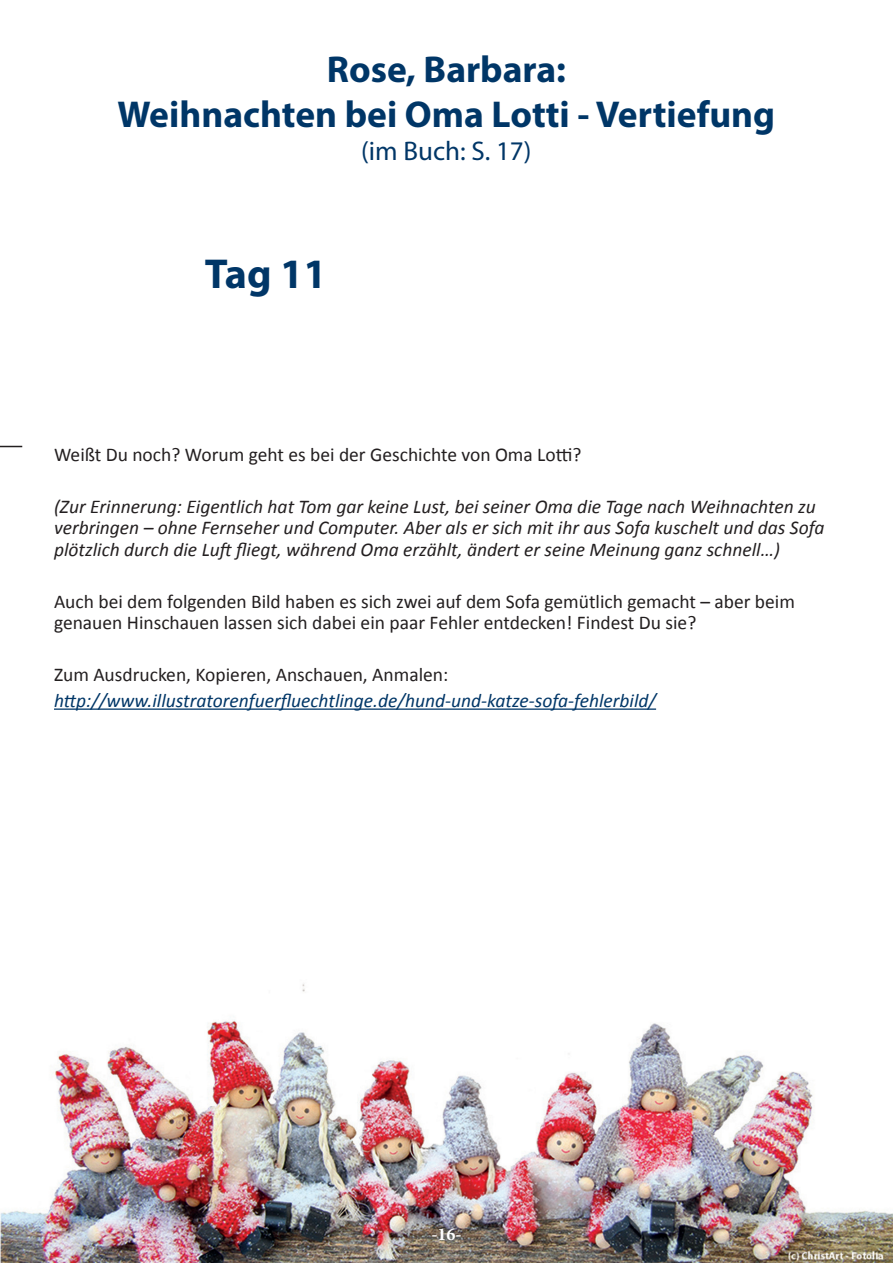
<style>
.page{position:relative;width:893px;height:1263px;background:#fff}
.page>*{position:absolute;margin:0;border:0;box-sizing:border-box;transform-origin:0 0}
.t1{font:700 42px "Myriad Pro";color:#003667}
.t2{font:700 37.5px/45px "Myriad Pro";color:#003667;text-align:center}
.t3{font:27px "Myriad Pro";color:#003667}
.t4{font:italic 19.5px/21.6px "Calibri";color:#231f20}
.t5{font:19.5px/21.6px "Calibri";color:#231f20}
.t6{font:italic 19.5px "Calibri";color:#003667}
.t7{font:700 18px "Minion Pro";color:#fff}
</style>
<div class="page">
<img style="left:0;top:984px;width:893px;height:279px">
<hr style="left:54px;top:708px;width:602px;height:2px;background:#003667">
<svg style="left:0;top:446px;width:22px;height:1px"></svg>
<h2 class="t2" style="left:118px;top:46px;width:659px">Rose, Barbara:<br>Weihnachten bei Oma Lotti - Vertiefung</h2>
<h3 class="t3" style="left:361px;top:134px;width:172px">(im Buch: S. 17)</h3>
<h1 class="t1" style="left:205px;top:247px;width:124px">Tag 11</h1>
<p class="t5" style="left:54px;top:444px;width:529px">Weißt Du noch? Worum geht es bei der Geschichte von Oma Lotti?</p>
<p class="t4" style="left:54px;top:495px;width:772px">(Zur Erinnerung: Eigentlich hat Tom gar keine Lust, bei seiner Oma die Tage nach Weihnachten zu verbringen – ohne Fernseher und Computer. Aber als er sich mit ihr aus Sofa kuschelt und das Sofa plötzlich durch die Luft fliegt, während Oma erzählt, ändert er seine Meinung ganz schnell…)</p>
<p class="t5" style="left:54px;top:590px;width:742px">Auch bei dem folgenden Bild haben es sich zwei auf dem Sofa gemütlich gemacht – aber beim genauen Hinschauen lassen sich dabei ein paar Fehler entdecken! Findest Du sie?</p>
<p class="t5" style="left:54px;top:664px;width:396px">Zum Ausdrucken, Kopieren, Anschauen, Anmalen:</p>
<p class="t6" style="left:54px;top:687px;width:604px">http://www.illustratorenfuerfluechtlinge.de/hund-und-katze-sofa-fehlerbild/</p>
<p class="t7" style="left:431px;top:1221px;width:32px">-16-</p>
</div>
